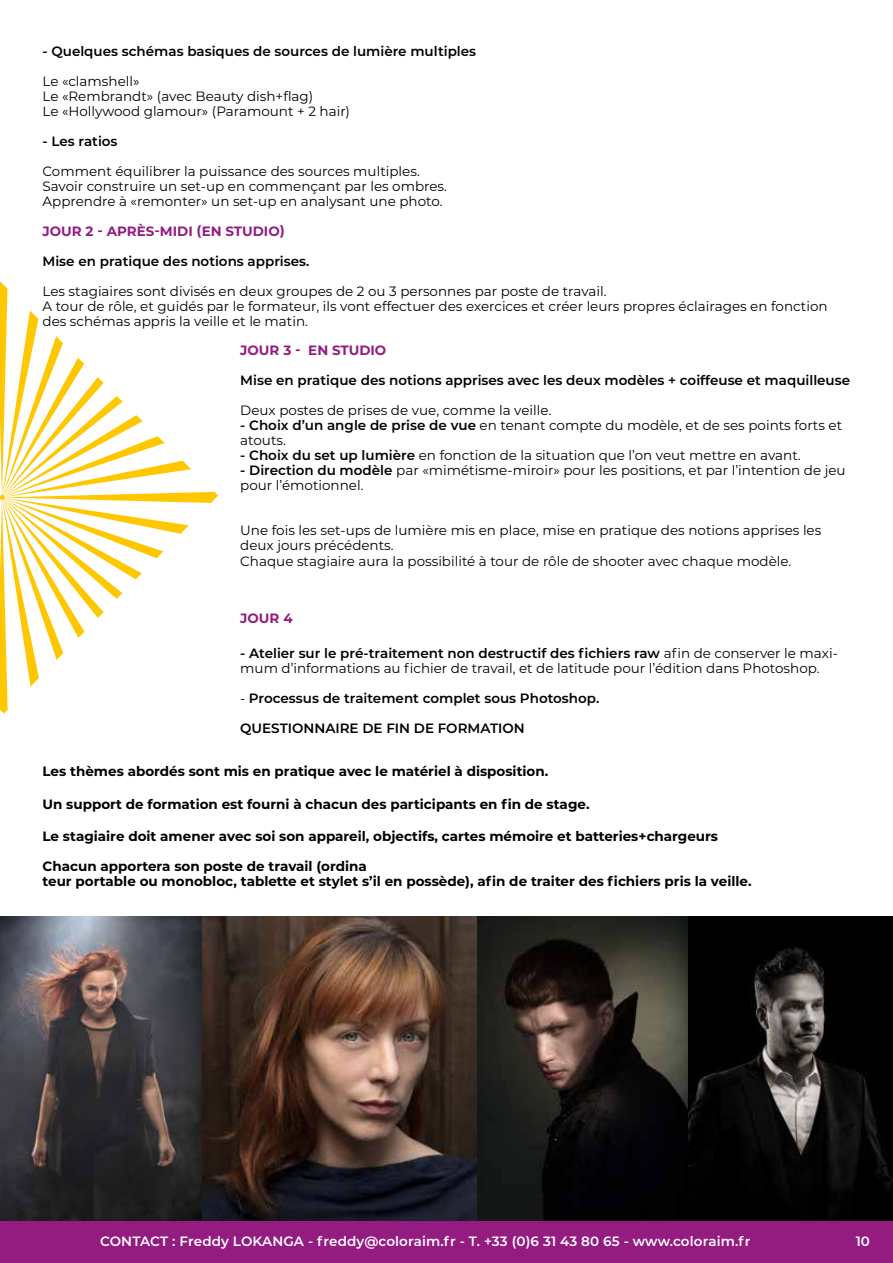
<style>
.page{position:relative;width:893px;height:1263px;background:#fff}
.page>*{position:absolute;margin:0;border:0;box-sizing:border-box;transform-origin:0 0}
.t1{font:13.5px/15px "Montserrat";color:#000}
.t2{font:700 13.5px/15px "Montserrat";color:#000}
.t3{font:600 13.5px "Montserrat";color:#000}
.t4{font:600 13.5px "Montserrat";letter-spacing:.01em;color:#fff}
.t5{font:700 13.5px "Montserrat";color:#941c80}
.t6{font:600 13.5px "Montserrat";color:#fefefe}
.s1{font-weight:600}
.s2{font-weight:400}
</style>
<div class="page">
<svg style="left:0;top:281px;width:218px;height:432px"></svg>
<div style="left:0;top:1220px;width:893px;height:43px;background:#941c80"></div>
<img style="left:0;top:917px;width:893px;height:303px">
<p class="t3" style="left:43px;top:41px;width:435px">- Quelques schémas basiques de sources de lumière multiples</p>
<p class="t1" style="left:43px;top:73px;width:309px">Le «clamshell»<br>Le «Rembrandt» (avec Beauty dish+flag)<br>Le «Hollywood glamour» (Paramount + 2 hair)</p>
<p class="t3" style="left:43px;top:131px;width:77px">- Les ratios</p>
<p class="t1" style="left:43px;top:163px;width:406px">Comment équilibrer la puissance des sources multiples.<br>Savoir construire un set-up en commençant par les ombres.<br>Apprendre à «remonter» un set-up en analysant une photo.</p>
<p class="t5" style="left:43px;top:221px;width:244px">JOUR 2 - APRÈS-MIDI (EN STUDIO)</p>
<p class="t3" style="left:43px;top:251px;width:268px">Mise en pratique des notions apprises.</p>
<p class="t1" style="left:43px;top:283px;width:787px">Les stagiaires sont divisés en deux groupes de 2 ou 3 personnes par poste de travail.<br>A tour de rôle, et guidés par le formateur, ils vont effectuer des exercices et créer leurs propres éclairages en fonction des schémas appris la veille et le matin.</p>
<p class="t5" style="left:240px;top:341px;width:148px">JOUR 3 - EN STUDIO</p>
<p class="t3" style="left:240px;top:371px;width:611px">Mise en pratique des notions apprises avec les deux modèles + coiffeuse et maquilleuse</p>
<p class="t1" style="left:240px;top:402px;width:313px">Deux postes de prises de vue, comme la veille.</p>
<p class="t1" style="left:240px;top:417px;width:603px"><span class="s1">- Choix d’un angle de prise de vue</span> en tenant compte du modèle, et de ses points forts et atouts.</p>
<p class="t1" style="left:240px;top:447px;width:562px"><span class="s1">- Choix du set up lumière</span> en fonction de la situation que l’on veut mettre en avant.</p>
<p class="t1" style="left:240px;top:462px;width:607px"><span class="s1">- Direction du modèle</span> par «mimétisme-miroir» pour les positions, et par l’intention de jeu pour l’émotionnel.</p>
<p class="t1" style="left:240px;top:522px;width:583px;line-height:15.6px">Une fois les set-ups de lumière mis en place, mise en pratique des notions apprises les deux jours précédents.<br>Chaque stagiaire aura la possibilité à tour de rôle de shooter avec chaque modèle.</p>
<p class="t5" style="left:240px;top:609px;width:54px">JOUR 4</p>
<p class="t1" style="left:240px;top:645px;width:599px"><span class="s1">- Atelier sur le pré-traitement non destructif des fichiers raw</span> afin de conserver le maxi&shy;mum d’informations au fichier de travail, et de latitude pour l’édition dans Photoshop.</p>
<p class="t3" style="left:240px;top:688px;width:361px"><span class="s2">-</span> Processus de traitement complet sous Photoshop.</p>
<p class="t3" style="left:240px;top:718px;width:286px">QUESTIONNAIRE DE FIN DE FORMATION</p>
<p class="t2" style="left:43px;top:763px;width:507px">Les thèmes abordés sont mis en pratique avec le matériel à disposition.</p>
<p class="t2" style="left:43px;top:796px;width:548px">Un support de formation est fourni à chacun des participants en fin de stage.</p>
<p class="t2" style="left:43px;top:828px;width:677px">Le stagiaire doit amener avec soi son appareil, objectifs, cartes mémoire et batteries+chargeurs</p>
<p class="t2" style="left:43px;top:858px;width:711px">Chacun apportera son poste de travail (ordina<br>teur portable ou monobloc, tablette et stylet s’il en possède), afin de traiter des fichiers pris la veille.</p>
<p class="t4" style="left:100px;top:1232px;width:652px">CONTACT : Freddy LOKANGA - freddy@coloraim.fr - T. +33 (0)6 31 43 80 65 - www.coloraim.fr</p>
<p class="t6" style="left:856px;top:1232px;width:16px">10</p>
</div>
